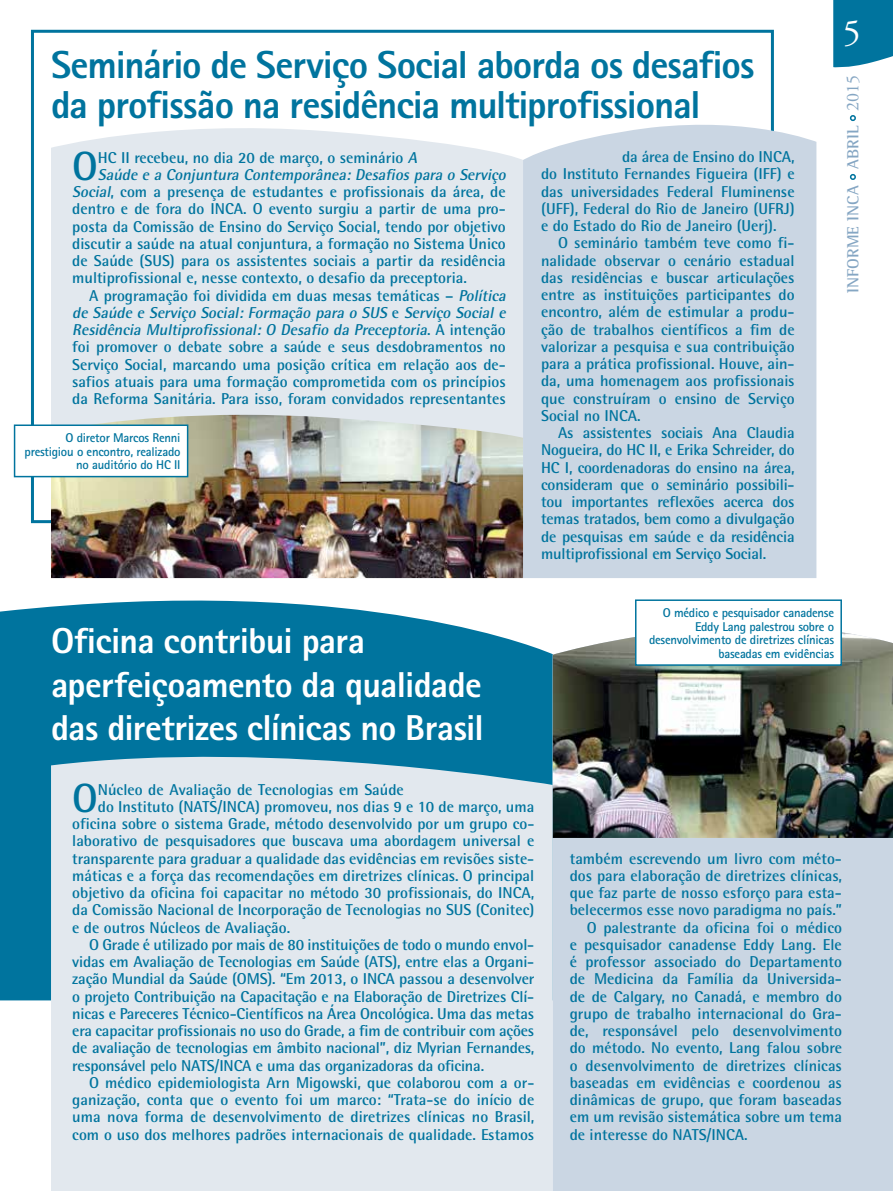
<style>
.page{position:relative;width:893px;height:1191px;background:#fff}
.page>*{position:absolute;margin:0;border:0;box-sizing:border-box;transform-origin:0 0}
.t1{font:700 40.8px "Rotis Semi Sans";color:#00749e}
.t2{font:800 39px/40.5px "Rotis Sans Serif";letter-spacing:-.03em;color:#00749e}
.t3{font:800 36px/43.5px "Rotis Sans Serif";letter-spacing:-.02em;color:#fff}
.t4{font:36px "Adobe Garamond Pro";color:#fff}
.t5{font:700 16.5px "Rotis Semi Serif";color:#85a6c3}
.t6{font:700 15.75px/17.2px "Rotis Semi Sans";color:#00749e;text-align:justify}
.t7{font:italic 700 15.75px "Rotis Semi Sans";color:#00749e}
.t8{font:700 12.75px/13.5px "Rotis Sans Serif";letter-spacing:-.02em;color:#00749e;text-align:right}
.s1{font-style:italic}
.s2{font-style:normal}
.s3{font-family:"Adobe Garamond Pro";font-weight:400;font-size:18px}
</style>
<div class="page">
<svg style="left:0;top:578px;width:553px;height:422px;fill:#00749e"></svg>
<div style="left:51px;top:738px;width:502px;height:453px;background:#e2e8ee"></div>
<div style="left:51px;top:128px;width:472px;height:279px;background:#e2e8ee"></div>
<div style="left:523px;top:116px;width:293px;height:462px;background:#cad6e3"></div>
<div style="left:51px;top:407px;width:472px;height:8px;background:#e2e8ee"></div>
<img style="left:51px;top:415px;width:472px;height:163px">
<div style="left:15px;top:425px;width:173px;height:51px;background:#fff"></div>
<div style="left:14px;top:424px;width:174px;height:53px;border:2px solid #00749e"></div>
<div style="left:553px;top:838px;width:340px;height:353px;background:#cad6e3"></div>
<img style="left:553px;top:632px;width:340px;height:206px">
<div style="left:636px;top:600px;width:205px;height:65px;background:#fff"></div>
<div style="left:635px;top:599px;width:207px;height:67px;border:2px solid #00749e"></div>
<svg style="left:850px;top:174px;width:6px;height:6px"></svg>
<svg style="left:850px;top:115px;width:6px;height:6px"></svg>
<svg style="left:833px;top:0;width:60px;height:68px;background:#127da4"></svg>
<h2 class="t2" style="left:51px;top:44px;width:705px">Seminário de Serviço Social aborda os desafios da profissão na residência multiprofissional</h2>
<h1 class="t1" style="left:72px;top:141px;width:27px">O</h1>
<p class="t6" style="left:98px;top:148px;width:324px">HC II recebeu, no dia 20 de março, o seminário <span class="s1">A</span></p>
<p class="t6" style="left:541px;top:148px;width:255px;text-indent:81px">da área de Ensino do INCA, do Instituto Fernandes Figueira (IFF) e das universidades Federal Fluminense (UFF), Federal do Rio de Janeiro (UFRJ) e do Estado do Rio de Janeiro (Uerj).</p>
<p class="t6" style="left:541px;top:234px;width:255px;text-indent:17px">O seminário também teve como fi&shy;nalidade observar o cenário estadual das residências e buscar articulações entre as instituições participantes do encontro, além de estimular a produ&shy;ção de trabalhos científicos a fim de valorizar a pesquisa e sua contribuição para a prática profissional. Houve, ain&shy;da, uma homenagem aos profissionais que construíram o ensino de Serviço Social no INCA.</p>
<p class="t6" style="left:541px;top:424px;width:255px;text-indent:17px">As assistentes sociais Ana Claudia Nogueira, do HC II, e Erika Schreider, do HC I, coordenadoras do ensino na área, consideram que o seminário possibili&shy;tou importantes reflexões acerca dos temas tratados, bem como a divulgação de pesquisas em saúde e da residência multiprofissional em Serviço Social.</p>
<p class="t7" style="left:98px;top:165px;width:413px">Saúde e a Conjuntura Contemporânea: Desafios para o Serviço</p>
<p class="t6" style="left:72px;top:183px;width:435px"><span class="s1">Social</span>, com a presença de estudantes e profissionais da área, de</p>
<p class="t6" style="left:72px;top:200px;width:435px">dentro e de fora do INCA. O evento surgiu a partir de uma pro-</p>
<p class="t6" style="left:72px;top:217px;width:435px">posta da Comissão de Ensino do Serviço Social, tendo por objetivo</p>
<p class="t6" style="left:72px;top:235px;width:435px">discutir a saúde na atual conjuntura, a formação no Sistema Único</p>
<p class="t6" style="left:72px;top:252px;width:435px">de Saúde (SUS) para os assistentes sociais a partir da residência</p>
<p class="t6" style="left:72px;top:269px;width:396px">multiprofissional e, nesse contexto, o desafio da preceptoria.</p>
<p class="t6" style="left:89px;top:286px;width:421px">A programação foi dividida em duas mesas temáticas – <span class="s1">Política</span></p>
<p class="t7" style="left:72px;top:303px;width:438px">de Saúde e Serviço Social: Formação para o SUS <span class="s2">e</span> Serviço Social e</p>
<p class="t7" style="left:72px;top:320px;width:435px">Residência Multiprofissional: O Desafio da Preceptoria<span class="s2">. A i n t e n ç ã o</span></p>
<p class="t6" style="left:72px;top:338px;width:435px">foi promover o debate sobre a saúde e seus desdobramentos no</p>
<p class="t6" style="left:72px;top:355px;width:435px">Serviço Social, marcando uma posição crítica em relação aos de-</p>
<p class="t6" style="left:72px;top:373px;width:435px">safios atuais para uma formação comprometida com os princípios</p>
<p class="t6" style="left:72px;top:390px;width:435px">da Reforma Sanitária. Para isso, foram convidados representantes</p>
<p class="t8" style="left:25px;top:431px;width:157px">O diretor Marcos Renni prestigiou o encontro, realizado no auditório do HC II</p>
<h3 class="t4" style="left:843px;top:11px;width:19px">5</h3>
<p class="t5" style="left:843px;top:293px;width:220px;rotate:-90deg">INFORME INCA ABRIL <span class="s3">2015</span></p>
<h3 class="t3" style="left:51px;top:618px;width:434px">Oficina contribui para aperfeiçoamento da qualidade das diretrizes clínicas no Brasil</h3>
<p class="t8" style="left:649px;top:606px;width:187px">O médico e pesquisador canadense<br>Eddy Lang palestrou sobre o desenvolvimento de diretrizes clínicas baseadas em evidências</p>
<h1 class="t1" style="left:72px;top:773px;width:27px">O</h1>
<p class="t6" style="left:98px;top:780px;width:307px">Núcleo de Avaliação de Tecnologias em Saúde</p>
<p class="t6" style="left:98px;top:797px;width:438px">do Instituto (NATS/INCA) promoveu, nos dias 9 e 10 de março, uma</p>
<p class="t6" style="left:72px;top:815px;width:464px">oficina sobre o sistema Grade, método desenvolvido por um grupo co-</p>
<p class="t6" style="left:72px;top:832px;width:463px">laborativo de pesquisadores que buscava uma abordagem universal e</p>
<p class="t6" style="left:72px;top:849px;width:464px">transparente para graduar a qualidade das evidências em revisões siste-</p>
<p class="t6" style="left:72px;top:866px;width:464px">máticas e a força das recomendações em diretrizes clínicas. O principal</p>
<p class="t6" style="left:72px;top:884px;width:464px">objetivo da oficina foi capacitar no método 30 profissionais, do INCA,</p>
<p class="t6" style="left:72px;top:901px;width:464px">da Comissão Nacional de Incorporação de Tecnologias no SUS (Conitec)</p>
<p class="t6" style="left:72px;top:918px;width:219px">e de outros Núcleos de Avaliação.</p>
<p class="t6" style="left:89px;top:935px;width:446px">O Grade é utilizado por mais de 80 instituições de todo o mundo envol-</p>
<p class="t6" style="left:72px;top:953px;width:463px">vidas em Avaliação de Tecnologias em Saúde (ATS), entre elas a Organi-</p>
<p class="t6" style="left:72px;top:970px;width:464px">zação Mundial da Saúde (OMS). “Em 2013, o INCA passou a desenvolver</p>
<p class="t6" style="left:72px;top:987px;width:463px">o projeto Contribuição na Capacitação e na Elaboração de Diretrizes Clí-</p>
<p class="t6" style="left:72px;top:1004px;width:463px">nicas e Pareceres Técnico-Científicos na Área Oncológica. Uma das metas</p>
<p class="t6" style="left:72px;top:1022px;width:463px">era capacitar profissionais no uso do Grade, a fim de contribuir com ações</p>
<p class="t6" style="left:72px;top:1039px;width:464px">de avaliação de tecnologias em âmbito nacional”, diz Myrian Fernandes,</p>
<p class="t6" style="left:72px;top:1056px;width:413px">responsável pelo NATS/INCA e uma das organizadoras da oficina.</p>
<p class="t6" style="left:89px;top:1073px;width:447px">O médico epidemiologista Arn Migowski, que colaborou com a or-</p>
<p class="t6" style="left:72px;top:1091px;width:463px">ganização, conta que o evento foi um marco: “Trata-se do início de</p>
<p class="t6" style="left:72px;top:1108px;width:464px">uma nova forma de desenvolvimento de diretrizes clínicas no Brasil,</p>
<p class="t6" style="left:72px;top:1125px;width:464px">com o uso dos melhores padrões internacionais de qualidade. Estamos</p>
<p class="t6" style="left:570px;top:849px;width:274px">também escrevendo um livro com méto-</p>
<p class="t6" style="left:570px;top:866px;width:274px">dos para elaboração de diretrizes clínicas,</p>
<p class="t6" style="left:570px;top:884px;width:274px">que faz parte de nosso esforço para esta-</p>
<p class="t6" style="left:570px;top:901px;width:274px">belecermos esse novo paradigma no país.”</p>
<p class="t6" style="left:587px;top:918px;width:257px">O palestrante da oficina foi o médico</p>
<p class="t6" style="left:570px;top:935px;width:274px">e pesquisador canadense Eddy Lang. Ele</p>
<p class="t6" style="left:570px;top:953px;width:274px">é professor associado do Departamento</p>
<p class="t6" style="left:570px;top:970px;width:274px">de Medicina da Família da Universida-</p>
<p class="t6" style="left:570px;top:987px;width:274px">de de Calgary, no Canadá, e membro do</p>
<p class="t6" style="left:570px;top:1004px;width:274px">grupo de trabalho internacional do Gra-</p>
<p class="t6" style="left:570px;top:1022px;width:274px">de, responsável pelo desenvolvimento</p>
<p class="t6" style="left:570px;top:1039px;width:274px">do método. No evento, Lang falou sobre</p>
<p class="t6" style="left:570px;top:1056px;width:274px">o desenvolvimento de diretrizes clínicas</p>
<p class="t6" style="left:570px;top:1073px;width:274px">baseadas em evidências e coordenou as</p>
<p class="t6" style="left:570px;top:1091px;width:274px">dinâmicas de grupo, que foram baseadas</p>
<p class="t6" style="left:570px;top:1108px;width:274px">em um revisão sistemática sobre um tema</p>
<p class="t6" style="left:570px;top:1125px;width:179px">de interesse do NATS/INCA.</p>
</div>
